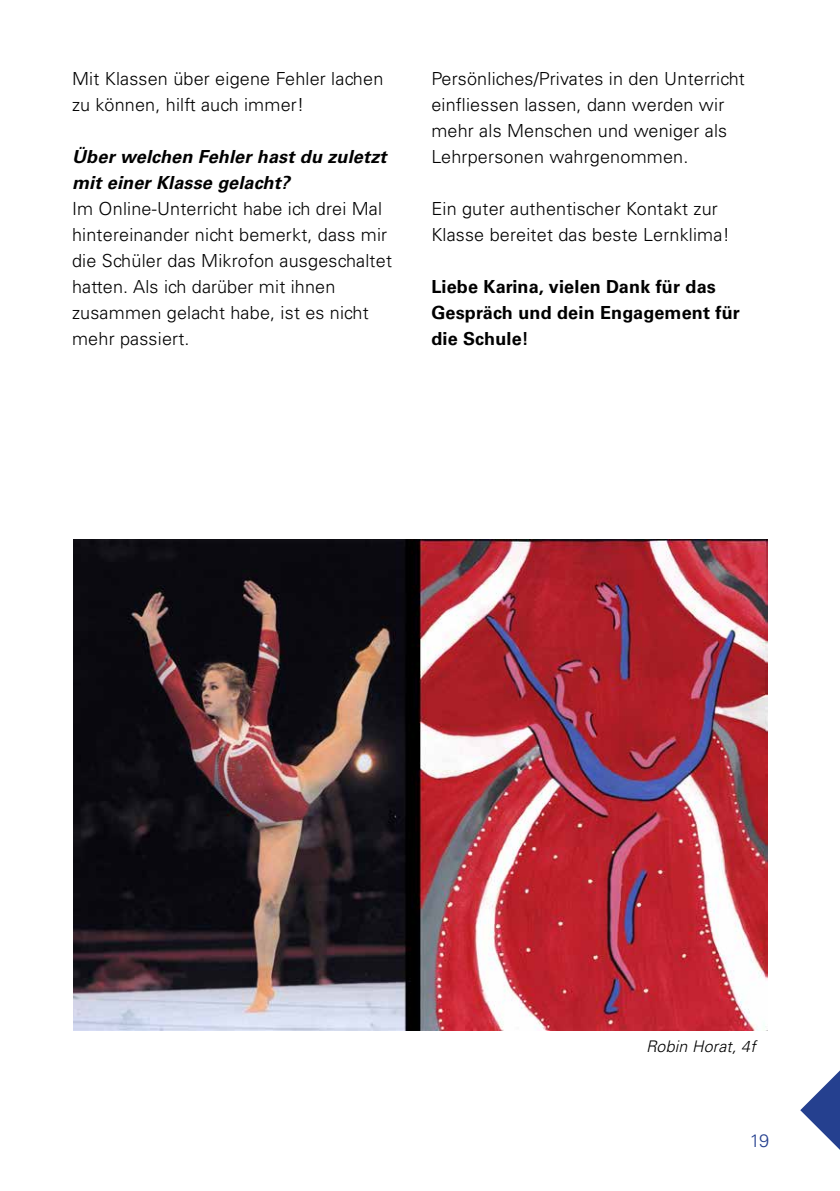
<style>
.page{position:relative;width:840px;height:1191px;background:#fff}
.page>*{position:absolute;margin:0;border:0;box-sizing:border-box;transform-origin:0 0}
.t1{font:300 18px/26px "Univers LT Std";letter-spacing:.01em;color:#000}
.t2{font:700 18px/26px "Univers LT Std";letter-spacing:.01em;color:#000}
.t3{font:italic 700 18px/26px "Univers LT Std";letter-spacing:.01em;color:#000}
.t4{font:300 18px "Univers LT Std";color:#25408f}
.t5{font:italic 300 16px "Univers LT Std";letter-spacing:.01em;color:#000}
</style>
<div class="page">
<svg style="left:800px;top:1071px;width:39px;height:78px"></svg>
<img style="left:74px;top:540px;width:693px;height:490px">
<p class="t1" style="left:72px;top:66px;width:312px">Mit Klassen über eigene Fehler lachen zu können, hilft auch immer!</p>
<p class="t3" style="left:72px;top:144px;width:316px">Über welchen Fehler hast du zuletzt mit einer Klasse gelacht?</p>
<p class="t1" style="left:72px;top:196px;width:321px">Im Online-Unterricht habe ich drei Mal hintereinander nicht bemerkt, dass mir die Schüler das Mikrofon ausgeschaltet hatten. Als ich darüber mit ihnen zusammen gelacht habe, ist es nicht mehr passiert.</p>
<p class="t1" style="left:431px;top:66px;width:315px">Persönliches/Privates in den Unterricht einfliessen lassen, dann werden wir mehr als Menschen und weniger als Lehrpersonen wahrgenommen.</p>
<p class="t1" style="left:431px;top:196px;width:300px">Ein guter authentischer Kontakt zur<br>Klasse bereitet das beste Lernklima!</p>
<p class="t2" style="left:431px;top:274px;width:310px">Liebe Karina, vielen Dank für das<br>Gespräch und dein Engagement für die Schule!</p>
<p class="t5" style="left:645px;top:1037px;width:111px">Robin Horat, 4f</p>
<p class="t4" style="left:749px;top:1130px;width:21px">19</p>
</div>
